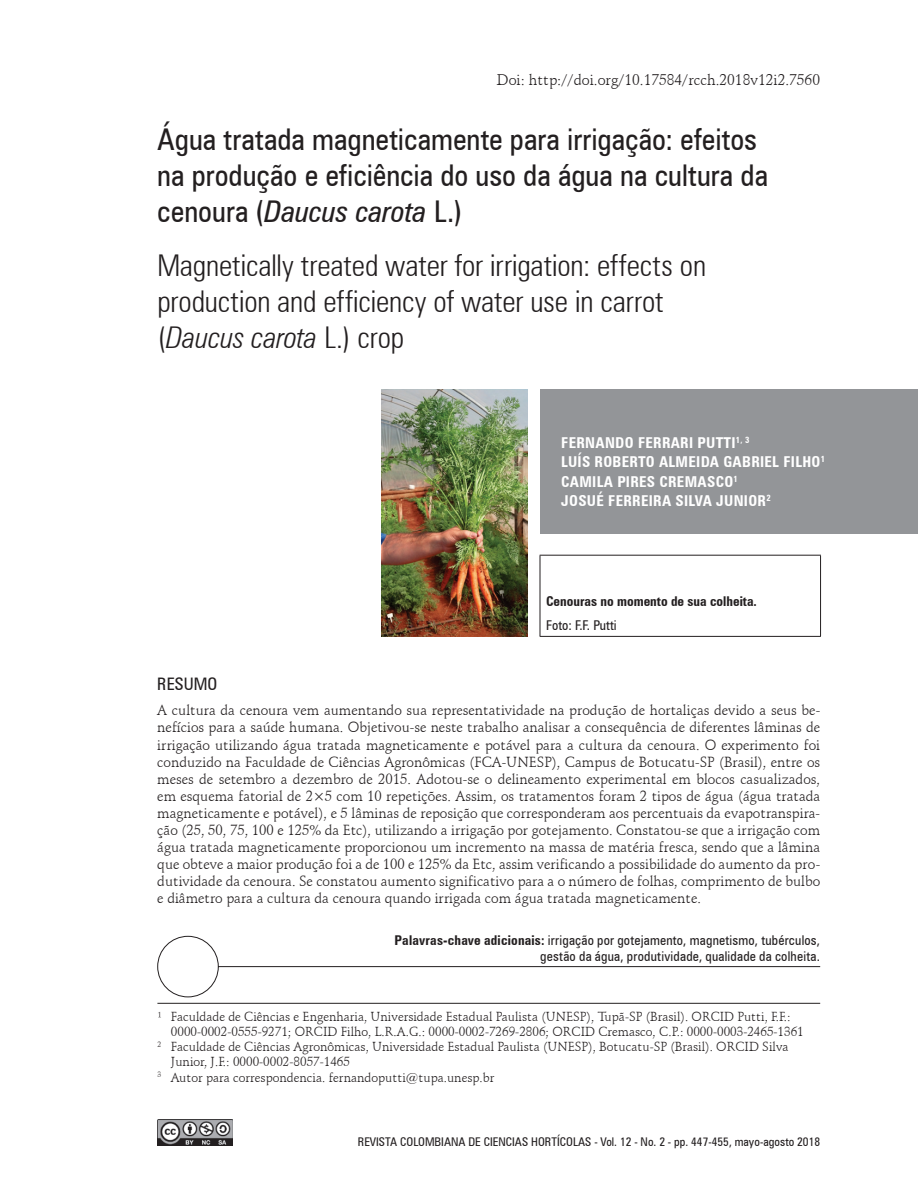
<style>
.page{position:relative;width:918px;height:1188px;background:#fff}
.page>*{position:absolute;margin:0;border:0;box-sizing:border-box;transform-origin:0 0}
.t1{font:condensed 30px/36px "Zurich BT";color:#231f20}
.t2{font:300 condensed 30px/36px "Zurich BT";letter-spacing:-.005em;color:#231f20}
.t3{font:condensed 17.25px "Zurich BT";color:#231f20}
.t4{font:700 condensed 15px/19.5px "Zurich BT";letter-spacing:.02em;color:#fff}
.t5{font:15px "Schneidler BT";color:#231f20}
.t6{font:14.25px/17.1px "Schneidler BT";color:#231f20;text-align:justify}
.t7{font:condensed 13.5px/16.2px "Zurich BT";letter-spacing:.015em;color:#231f20;text-align:right}
.t8{font:700 condensed 13.5px "Zurich BT";color:#231f20}
.t9{font:12.75px "Schneidler BT";color:#231f20}
.t10{font:condensed 12px "Zurich BT";color:#231f20}
.s1{font-style:italic}
.s2{font-weight:700}
</style>
<div class="page">
<img style="left:157px;top:1119px;width:76px;height:26px">
<div style="left:540px;top:389px;width:378px;height:145px;background:#939598"></div>
<hr style="left:540px;top:555px;width:281px;height:1px;background:#231f20">
<hr style="left:540px;top:556px;width:1px;height:80px;background:#231f20">
<hr style="left:820px;top:556px;width:1px;height:80px;background:#231f20">
<hr style="left:540px;top:636px;width:281px;height:1px;background:#231f20">
<hr style="left:157px;top:1003px;width:663px;height:1px;background:#231f20">
<svg style="left:157px;top:936px;width:664px;height:62px"></svg>
<img style="left:382px;top:390px;width:145px;height:247px">
<p class="t5" style="left:497px;top:70px;width:325px">Doi: http://doi.org/10.17584/rcch.2018v12i2.7560</p>
<h1 class="t1" style="left:157px;top:121px;width:612px">Água tratada magneticamente para irrigação: efeitos na produção e eficiência do uso da água na cultura da cenoura (<span class="s1">Daucus carota</span> L.)</h1>
<h1 class="t2" style="left:157px;top:247px;width:550px">Magnetically treated water for irrigation: effects on production and efficiency of water use in carrot (<span class="s1">Daucus carota</span> L.) crop</h1>
<p class="t4" style="left:561px;top:433px;width:265px">FERNANDO FERRARI PUTTI<sup>1,</sup> <sup>3<br></sup>LUÍS ROBERTO ALMEIDA GABRIEL FILHO<sup>1<br></sup>CAMILA PIRES CREMASCO<sup>1<br></sup>JOSUÉ FERREIRA SILVA JUNIOR<sup>2</sup></p>
<p class="t8" style="left:546px;top:593px;width:212px">Cenouras no momento de sua colheita.</p>
<p class="t7" style="left:546px;top:617px;width:72px">Foto: F.F. Putti</p>
<p class="t3" style="left:157px;top:673px;width:61px">RESUMO</p>
<p class="t6" style="left:157px;top:702px;width:664px">A cultura da cenoura vem aumentando sua representatividade na produção de hortaliças devido a seus be&shy;nefícios para a saúde humana. Objetivou-se neste trabalho analisar a consequência de diferentes lâminas de irrigação utilizando água tratada magneticamente e potável para a cultura da cenoura. O experimento foi conduzido na Faculdade de Ciências Agronômicas (FCA-UNESP), Campus de Botucatu-SP (Brasil), entre os meses de setembro a dezembro de 2015. Adotou-se o delineamento experimental em blocos casualizados, em esquema fatorial de 2×5 com 10 repetições. Assim, os tratamentos foram 2 tipos de água (água tratada magneticamente e potável), e 5 lâminas de reposição que corresponderam aos percentuais da evapotranspira&shy;ção (25, 50, 75, 100 e 125% da Etc), utilizando a irrigação por gotejamento. Constatou-se que a irrigação com água tratada magneticamente proporcionou um incremento na massa de matéria fresca, sendo que a lâmina que obteve a maior produção foi a de 100 e 125% da Etc, assim verificando a possibilidade do aumento da pro&shy;dutividade da cenoura. Se constatou aumento significativo para a o número de folhas, comprimento de bulbo e diâmetro para a cultura da cenoura quando irrigada com água tratada magneticamente.</p>
<p class="t7" style="left:395px;top:932px;width:427px"><span class="s2">Palavras-chave adicionais:</span> irrigação por gotejamento, magnetismo, tubérculos, gestão da água, produtividade, qualidade da colheita.</p>
<p class="t9" style="left:157px;top:1008px;width:635px">¹ Faculdade de Ciências e Engenharia, Universidade Estadual Paulista (UNESP), Tupã-SP (Brasil). ORCID Putti, F.F.:</p>
<p class="t9" style="left:171px;top:1024px;width:634px">0000-0002-0555-9271; ORCID Filho, L.R.A.G.: 0000-0002-7269-2806; ORCID Cremasco, C.P.: 0000-0003-2465-1361</p>
<p class="t9" style="left:157px;top:1039px;width:633px"><sup>2</sup> Faculdade de Ciências Agronômicas, Universidade Estadual Paulista (UNESP), Botucatu-SP (Brasil). ORCID Silva</p>
<p class="t9" style="left:171px;top:1054px;width:181px">Junior, J.F.: 0000-0002-8057-1465</p>
<p class="t9" style="left:157px;top:1069px;width:338px"><sup>3</sup> Autor para correspondencia. fernandoputti@tupa.unesp.br</p>
<p class="t10" style="left:358px;top:1135px;width:464px">REVISTA COLOMBIANA DE CIENCIAS HORTÍCOLAS - Vol. 12 - No. 2 - pp. 447-455, mayo-agosto 2018</p>
</div>
